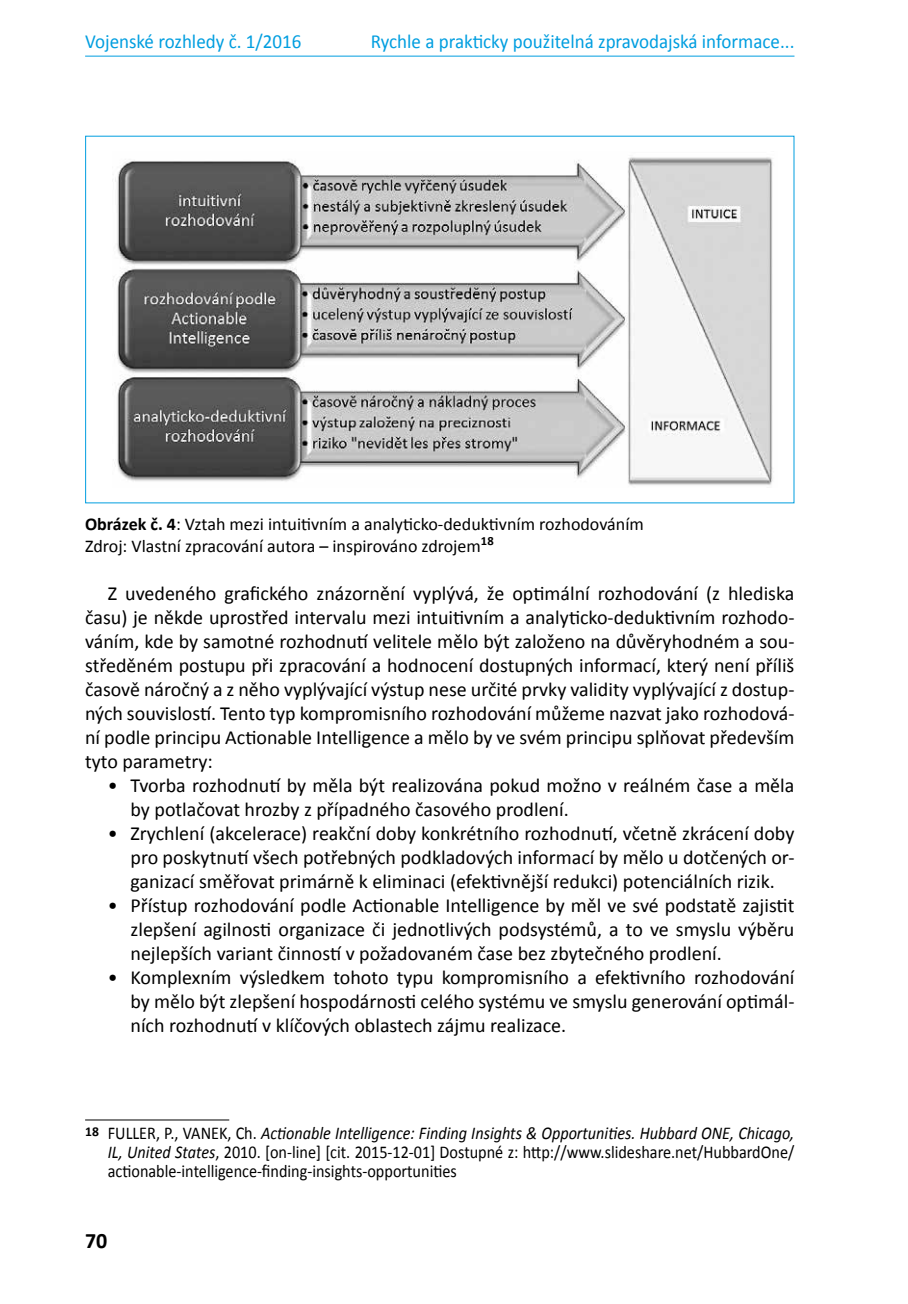
<style>
.page{position:relative;width:908px;height:1304px;background:#fff}
.page>*{position:absolute;margin:0;border:0;box-sizing:border-box;transform-origin:0 0}
.t1{font:700 22px "Calibri";color:#000}
.t2{font:20px/24px "Calibri";color:#000;text-align:justify}
.t3{font:20px "Calibri";color:#009ee0;scale:.95 1}
.t4{font:18px/19px "Calibri";color:#000;text-align:justify;scale:.9 1}
.t5{font:18px/22px "Calibri";color:#000}
.s1{font-weight:700}
.s2{font-style:italic}
</style>
<div class="page">
<hr style="left:85px;top:56px;width:709px;height:1px;background:#009ee0">
<img style="left:115px;top:157px;width:658px;height:329px">
<hr style="left:85px;top:1119px;width:144px;height:1px;background:#000">
<p class="t3" style="left:85px;top:29px;width:229px">Vojenské rozhledy č. 1/2016</p>
<p class="t3" style="left:370px;top:29px;width:447px">Rychle a prakticky použitelná zpravodajská informace...</p>
<p class="t5" style="left:85px;top:513px;width:560px"><span class="s1">Obrázek č. 4</span>: Vztah mezi intuitivním a analyticko-deduktivním rozhodováním<br>Zdroj: Vlastní zpracování autora – inspirováno zdrojem<sup>18</sup></p>
<p class="t2" style="left:85px;top:581px;width:710px;text-indent:23px">Z uvedeného grafického znázornění vyplývá, že optimální rozhodování (z hlediska času) je někde uprostřed intervalu mezi intuitivním a analyticko-deduktivním rozhodo&shy;váním, kde by samotné rozhodnutí velitele mělo být založeno na důvěryhodném a sou&shy;středěném postupu při zpracování a hodnocení dostupných informací, který není příliš časově náročný a z něho vyplývající výstup nese určité prvky validity vyplývající z dostup&shy;ných souvislostí. Tento typ kompromisního rozhodování můžeme nazvat jako rozhodová&shy;ní podle principu Actionable Intelligence a mělo by ve svém principu splňovat především tyto parametry:</p>
<p class="t2" style="left:130px;top:773px;width:665px;text-indent:-23px">• Tvorba rozhodnutí by měla být realizována pokud možno v reálném čase a měla by potlačovat hrozby z případného časového prodlení.</p>
<p class="t2" style="left:130px;top:821px;width:665px;text-indent:-23px">• Zrychlení (akcelerace) reakční doby konkrétního rozhodnutí, včetně zkrácení doby pro poskytnutí všech potřebných podkladových informací by mělo u dotčených or&shy;ganizací směřovat primárně k eliminaci (efektivnější redukci) potenciálních rizik.</p>
<p class="t2" style="left:130px;top:893px;width:665px;text-indent:-23px">• Přístup rozhodování podle Actionable Intelligence by měl ve své podstatě zajistit zlepšení agilnosti organizace či jednotlivých podsystémů, a to ve smyslu výběru nejlepších variant činností v požadovaném čase bez zbytečného prodlení.</p>
<p class="t2" style="left:130px;top:965px;width:665px;text-indent:-23px">• Komplexním výsledkem tohoto typu kompromisního a efektivního rozhodování by mělo být zlepšení hospodárnosti celého systému ve smyslu generování optimál&shy;ních rozhodnutí v klíčových oblastech zájmu realizace.</p>
<p class="t4" style="left:108px;top:1124px;width:764px;text-indent:-23px"><sup>18</sup> FULLER, P., VANEK, Ch. <span class="s2">Actionable Intelligence: Finding Insights &amp; Opportunities. Hubbard ONE, Chicago, IL, United States</span>, 2010. [on-line] [cit. 2015-12-01] Dostupné z: http://www.slideshare.net/HubbardOne/ actionable-intelligence-finding-insights-opportunities</p>
<p class="t1" style="left:85px;top:1227px;width:24px">70</p>
</div>
